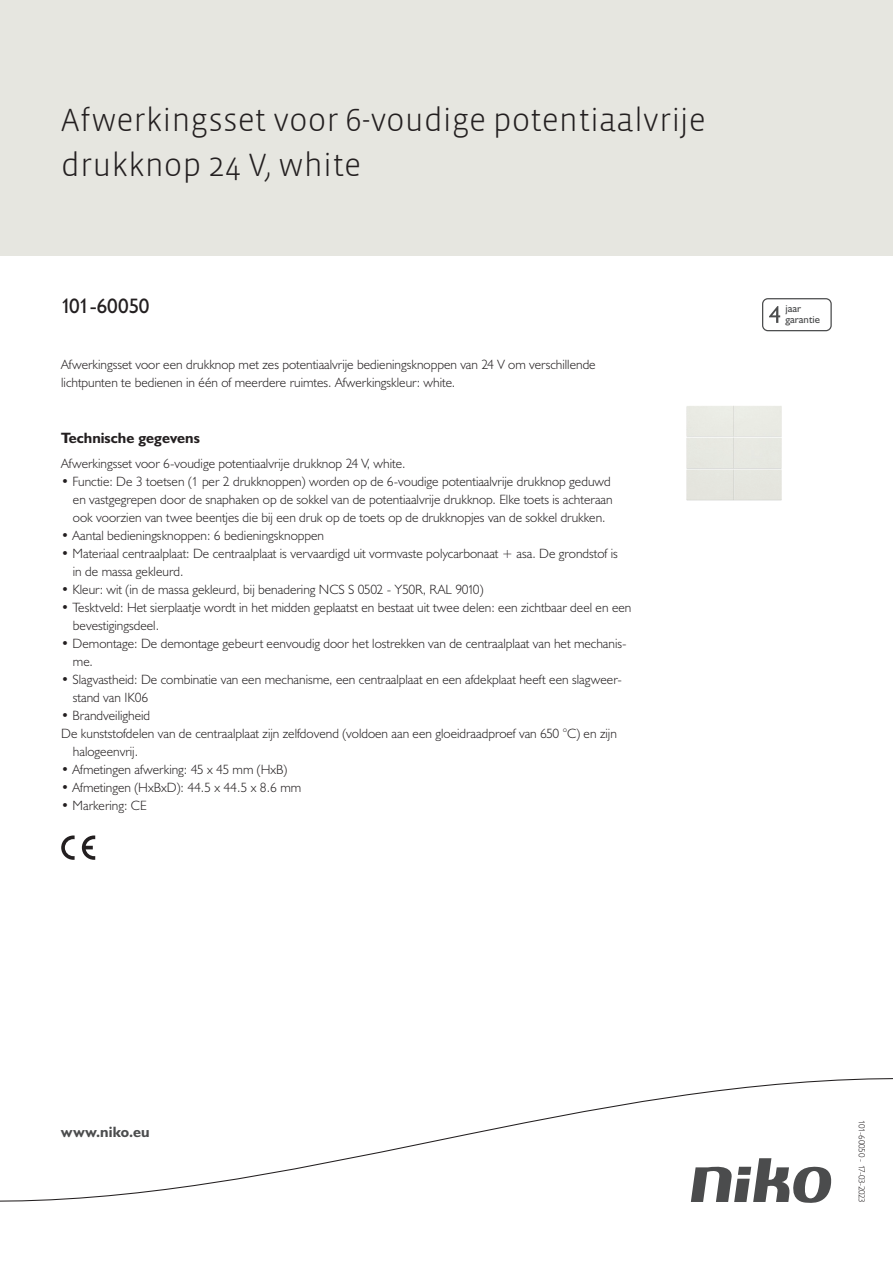
<style>
.page{position:relative;width:893px;height:1263px;background:#fff}
.page>*{position:absolute;margin:0;border:0;box-sizing:border-box;transform-origin:0 0}
.Title_datasheets{font:300 33px/45px "Vista Sans";color:#231f20}
.Article_number{font:21px "Humanist 521 BT";letter-spacing:-.015em;color:#231f20}
.Titles_parts{font:700 15px "Humanist 521 BT";color:#231f20}
.titel_afbeelding{font:700 15px "Humanist 521 BT";letter-spacing:.005em;color:#4b4c4d}
.USP_Bullets{font:300 13.5px/18px "Humanist 521 BT";color:#231f20}
.Platte_tekst_CAB{font:300 13.5px/18px "Humanist 521 BT";color:#231f20}
.t1{font:10.8px/10.8px "Humanist 521 BT";color:#4b4c4d}
.Revision{font:300 9px "Humanist 521 BT";letter-spacing:-.04em;color:#231f20}
</style>
<div class="page">
<div style="left:0;top:0;width:893px;height:255px;background:#e6e6e0"></div>
<svg style="left:82px;top:835px;width:13px;height:25px"></svg>
<svg style="left:61px;top:835px;width:14px;height:25px"></svg>
<svg style="left:762px;top:298px;width:70px;height:33px"></svg>
<svg style="left:0;top:1078px;width:893px;height:125px"></svg>
<div style="left:686px;top:406px;width:96px;height:95px;background:#e7e8e1"></div>
<p class="Title_datasheets" style="left:61px;top:98px;width:646px">Afwerkingsset voor 6-voudige potentiaalvrije drukknop 24 V, white</p>
<p class="Article_number" style="left:61px;top:293px;width:90px">101-60050</p>
<p class="t1" style="left:785px;top:303px;width:36px">jaar garantie</p>
<p class="Platte_tekst_CAB" style="left:61px;top:355px;width:536px">Afwerkingsset voor een drukknop met zes potentiaalvrije bedieningsknoppen van 24 V om verschillende lichtpunten te bedienen in één of meerdere ruimtes. Afwerkingskleur: white.</p>
<p class="Titles_parts" style="left:61px;top:429px;width:140px">Technische gegevens</p>
<p class="Platte_tekst_CAB" style="left:61px;top:454px;width:346px">Afwerkingsset voor 6-voudige potentiaalvrije drukknop 24 V, white.</p>
<p class="USP_Bullets" style="left:73px;top:472px;width:541px;text-indent:-12px">• Functie: De 3 toetsen (1 per 2 drukknoppen) worden op de 6-voudige potentiaalvrije drukknop geduwd en vastgegrepen door de snaphaken op de sokkel van de potentiaalvrije drukknop. Elke toets is achteraan ook voorzien van twee beentjes die bij een druk op de toets op de drukknopjes van de sokkel drukken.</p>
<p class="USP_Bullets" style="left:61px;top:526px;width:264px">• Aantal bedieningsknoppen: 6 bedieningsknoppen</p>
<p class="USP_Bullets" style="left:73px;top:544px;width:546px;text-indent:-12px">• Materiaal centraalplaat: De centraalplaat is vervaardigd uit vormvaste polycarbonaat + asa. De grondstof is in de massa gekleurd.</p>
<p class="USP_Bullets" style="left:61px;top:580px;width:424px">• Kleur: wit (in de massa gekleurd, bij benadering NCS S 0502 - Y50R, RAL 9010)</p>
<p class="USP_Bullets" style="left:73px;top:598px;width:560px;text-indent:-12px">• Tesktveld: Het sierplaatje wordt in het midden geplaatst en bestaat uit twee delen: een zichtbaar deel en een bevestigingsdeel.</p>
<p class="USP_Bullets" style="left:73px;top:634px;width:555px;text-indent:-12px">• Demontage: De demontage gebeurt eenvoudig door het lostrekken van de centraalplaat van het mechanis&shy;me.</p>
<p class="USP_Bullets" style="left:73px;top:670px;width:550px;text-indent:-12px">• Slagvastheid: De combinatie van een mechanisme, een centraalplaat en een afdekplaat heeft een slagweer&shy;stand van IK06</p>
<p class="USP_Bullets" style="left:61px;top:706px;width:91px">• Brandveiligheid</p>
<p class="USP_Bullets" style="left:73px;top:724px;width:545px;text-indent:-12px">De kunststofdelen van de centraalplaat zijn zelfdovend (voldoen aan een gloeidraadproef van 650 °C) en zijn halogeenvrij.</p>
<p class="USP_Bullets" style="left:61px;top:760px;width:228px">• Afmetingen afwerking: 45 x 45 mm (HxB)</p>
<p class="USP_Bullets" style="left:61px;top:778px;width:241px">• Afmetingen (HxBxD): 44.5 x 44.5 x 8.6 mm</p>
<p class="USP_Bullets" style="left:61px;top:796px;width:87px">• Markering: CE</p>
<p class="titel_afbeelding" style="left:61px;top:1122px;width:90px">www.niko.eu</p>
<p class="Revision" style="left:868px;top:1120px;width:84px;rotate:90deg">101-60050 - 17-03-2023</p>
</div>
